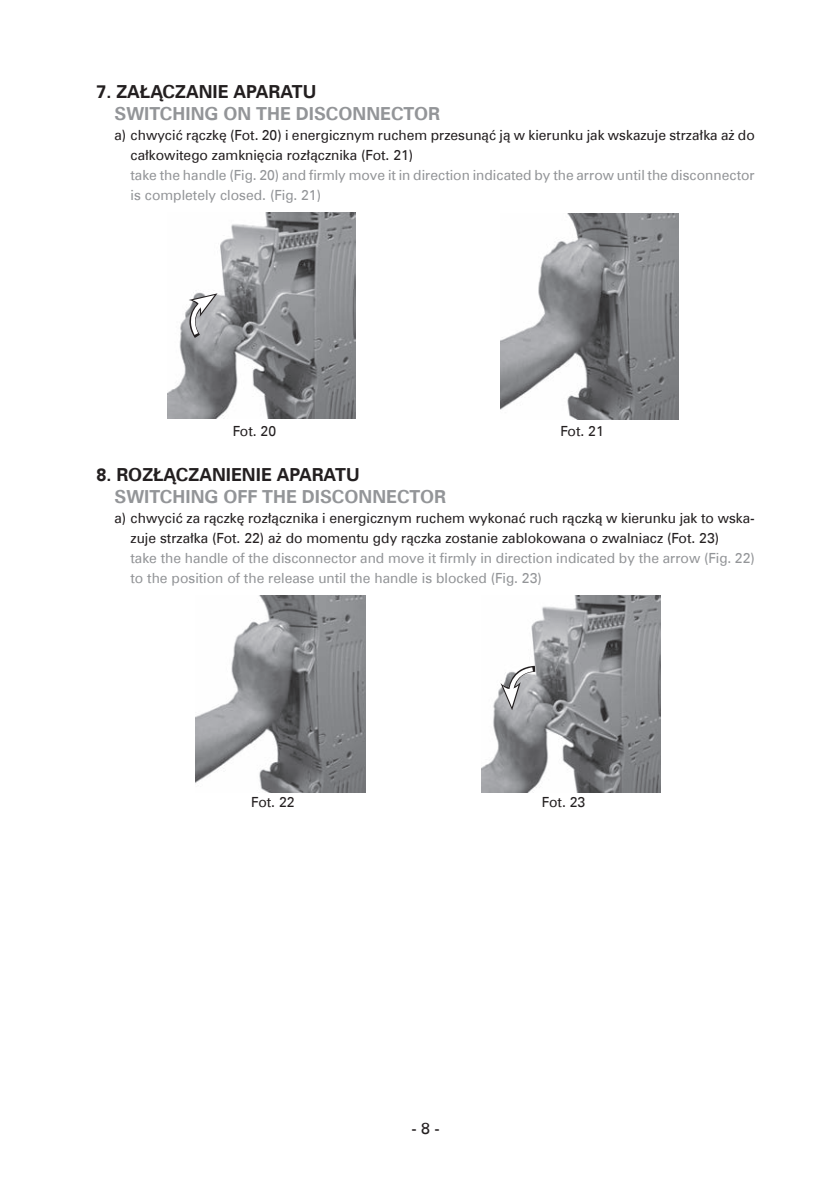
<style>
.page{position:relative;width:840px;height:1191px;background:#fff}
.page>*{position:absolute;margin:0;border:0;box-sizing:border-box;transform-origin:0 0}
.t1{font:700 18px "Zurich EU";color:#939598}
.t2{font:700 18px "Zurich EU";color:#231f20}
.t3{font:16px "Zurich EU";color:#231f20}
.t4{font:14px/20px "Zurich EU";color:#231f20}
.t5{font:14px/20px "Zurich EU";color:#939598}
</style>
<div class="page">
<img style="left:195px;top:595px;width:170px;height:197px">
<img style="left:481px;top:595px;width:179px;height:197px">
<svg style="left:500px;top:662px;width:41px;height:48px"></svg>
<img style="left:168px;top:213px;width:188px;height:206px">
<img style="left:500px;top:213px;width:178px;height:207px">
<svg style="left:183px;top:293px;width:34px;height:52px"></svg>
<p class="t2" style="left:96px;top:80px;width:221px">7. ZAŁĄCZANIE APARATU</p>
<p class="t1" style="left:114px;top:102px;width:327px">SWITCHING ON THE DISCONNECTOR</p>
<p class="t4" style="left:130px;top:125px;width:625px;text-indent:-16px">a) chwycić rączkę (Fot. 20) i energicznym ruchem przesunąć ją w kierunku jak wskazuje strzałka aż do całkowitego zamknięcia rozłącznika (Fot. 21)</p>
<p class="t5" style="left:130px;top:165px;width:625px">take the handle (Fig. 20) and firmly move it in direction indicated by the arrow until the disconnector is completely closed. (Fig. 21)</p>
<p class="t4" style="left:233px;top:420px;width:45px">Fot. 20</p>
<p class="t4" style="left:560px;top:420px;width:45px">Fot. 21</p>
<p class="t2" style="left:96px;top:464px;width:264px">8. ROZŁĄCZANIENIE APARATU</p>
<p class="t1" style="left:114px;top:485px;width:333px">SWITCHING OFF THE DISCONNECTOR</p>
<p class="t4" style="left:130px;top:508px;width:625px;text-indent:-16px">a) chwycić za rączkę rozłącznika i energicznym ruchem wykonać ruch rączką w kierunku jak to wska&shy;zuje strzałka (Fot. 22) aż do momentu gdy rączka zostanie zablokowana o zwalniacz (Fot. 23)</p>
<p class="t5" style="left:130px;top:548px;width:625px">take the handle of the disconnector and move it firmly in direction indicated by the arrow (Fig. 22) to the position of the release until the handle is blocked (Fig. 23)</p>
<p class="t4" style="left:251px;top:792px;width:45px">Fot. 22</p>
<p class="t4" style="left:541px;top:792px;width:45px">Fot. 23</p>
<p class="t3" style="left:411px;top:1118px;width:30px">- 8 -</p>
</div>
